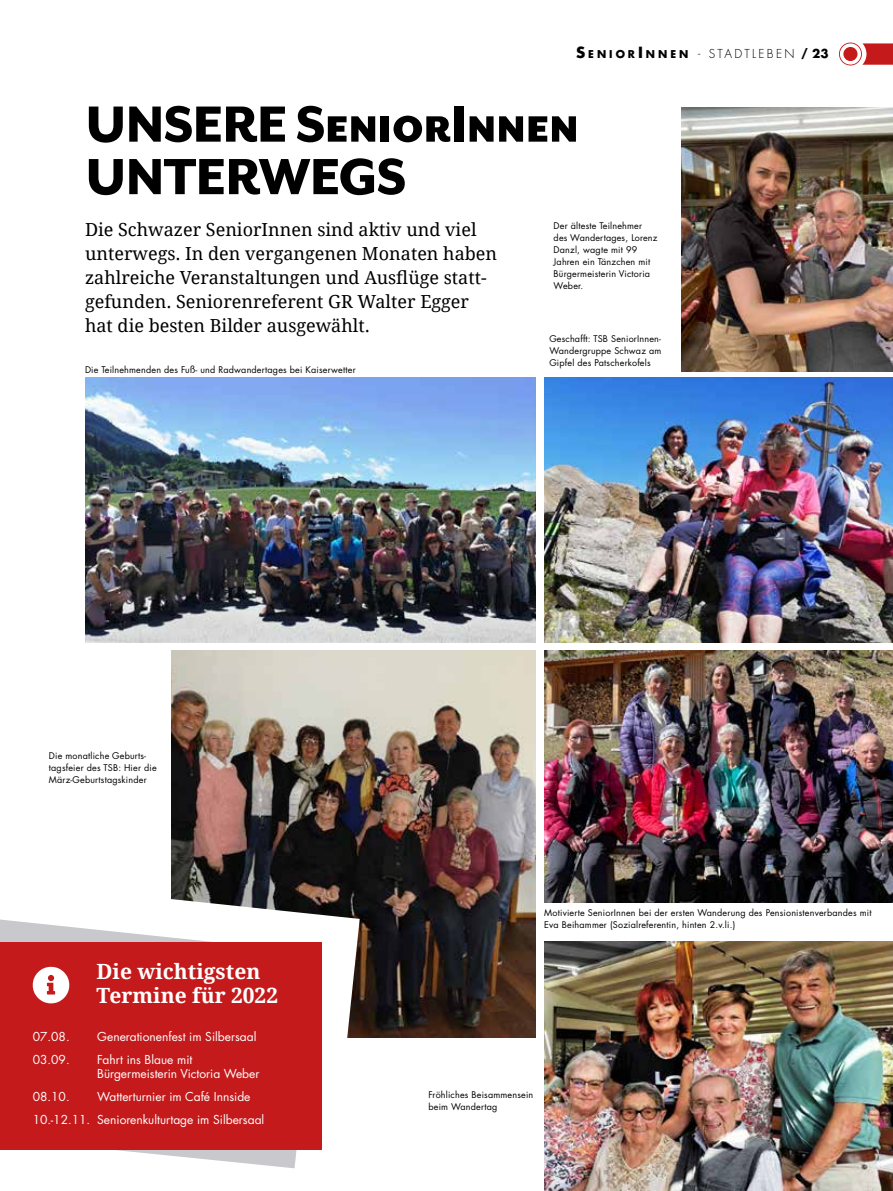
<style>
.page{position:relative;width:893px;height:1191px;background:#fff}
.page>*{position:absolute;margin:0;border:0;box-sizing:border-box;transform-origin:0 0}
.t1{font:800 58.5px/52.5px "Mr Eaves San OT";letter-spacing:-.02em;color:#000}
.t2{font:700 21px/24px "Droid Serif";color:#fff}
.t3{font:18px/24px "Droid Serif";color:#000}
.t4{font:12px/14.4px "Futura LT Pro";color:#fff}
.t5{font:300 12px "Futura LT Pro";letter-spacing:.2em;color:#000}
.t6{font:9px/12px "Futura LT Pro";letter-spacing:.02em;color:#000}
.s1{font-weight:700;font-size:15px}
.s2{font-weight:700;font-size:10.5px}
.s3{font-weight:700}
</style>
<div class="page">
<img style="left:85px;top:378px;width:450px;height:264px">
<img style="left:171px;top:650px;width:364px;height:387px">
<img style="left:545px;top:378px;width:348px;height:264px">
<img style="left:682px;top:107px;width:211px;height:265px">
<img style="left:545px;top:650px;width:348px;height:252px">
<img style="left:545px;top:942px;width:348px;height:249px">
<svg style="left:171px;top:885px;width:189px;height:153px"></svg>
<svg style="left:0;top:919px;width:317px;height:249px"></svg>
<div style="left:0;top:942px;width:322px;height:207px;background:#c51a1b"></div>
<svg style="left:33px;top:966px;width:36px;height:37px"></svg>
<svg style="left:839px;top:43px;width:54px;height:22px"></svg>
<h3 class="t5" style="left:576px;top:46px;width:254px"><span class="s1">S</span><span class="s2">ENIOR</span><span class="s1">I</span> <span class="s2">NNEN</span> - STADTLEBEN <span class="s3">/ 23</span></h3>
<h1 class="t1" style="left:85px;top:98px;width:496px">UNSERE SeniorInnen<br>UNTERWEGS</h1>
<h3 class="t3" style="left:85px;top:217px;width:414px">Die Schwazer SeniorInnen sind aktiv und viel unterwegs. In den vergangenen Monaten haben zahlreiche Veranstaltungen und Ausflüge statt&shy;gefunden. Seniorenreferent GR Walter Egger hat die besten Bilder ausgewählt.</h3>
<p class="t6" style="left:85px;top:363px;width:272px">Die Teilnehmenden des Fuß- und Radwandertages bei Kaiserwetter</p>
<p class="t6" style="left:554px;top:220px;width:105px">Der älteste Teilnehmer des Wandertages, Lorenz<br>Danzl, wagte mit 99<br>Jahren ein Tänzchen mit<br>Bürgermeisterin Victoria<br>Weber.</p>
<p class="t6" style="left:549px;top:332px;width:114px;text-align:justify">Geschafft: TSB SeniorInnen-Wandergruppe Schwaz am Gipfel des Patscherkofels</p>
<p class="t6" style="left:49px;top:749px;width:109px">Die monatliche Geburts&shy;tagsfeier des TSB: Hier die<br>März-Geburtstagskinder</p>
<h2 class="t2" style="left:97px;top:959px;width:183px">Die wichtigsten<br>Termine für 2022</h2>
<h3 class="t4" style="left:33px;top:1028px;width:38px">07.08.</h3>
<h3 class="t4" style="left:97px;top:1028px;width:161px">Generationenfest im Silbersaal</h3>
<h3 class="t4" style="left:33px;top:1051px;width:38px">03.09.</h3>
<h3 class="t4" style="left:97px;top:1051px;width:164px">Fahrt ins Blaue mit<br>Bürgermeisterin Victoria Weber</h3>
<h3 class="t4" style="left:33px;top:1089px;width:38px">08.10.</h3>
<h3 class="t4" style="left:33px;top:1084px;width:233px;line-height:23px;text-indent:64px">Watterturnier im Café Innside<br>10.-12.11. Seniorenkulturtage im Silbersaal</h3>
<p class="t6" style="left:544px;top:906px;width:329px">Motivierte SeniorInnen bei der ersten Wanderung des Pensionistenverbandes mit<br>Eva Beihammer (Sozialreferentin, hinten 2.v.li.)</p>
<p class="t6" style="left:428px;top:1089px;width:106px">Fröhliches Beisammensein beim Wandertag</p>
</div>
